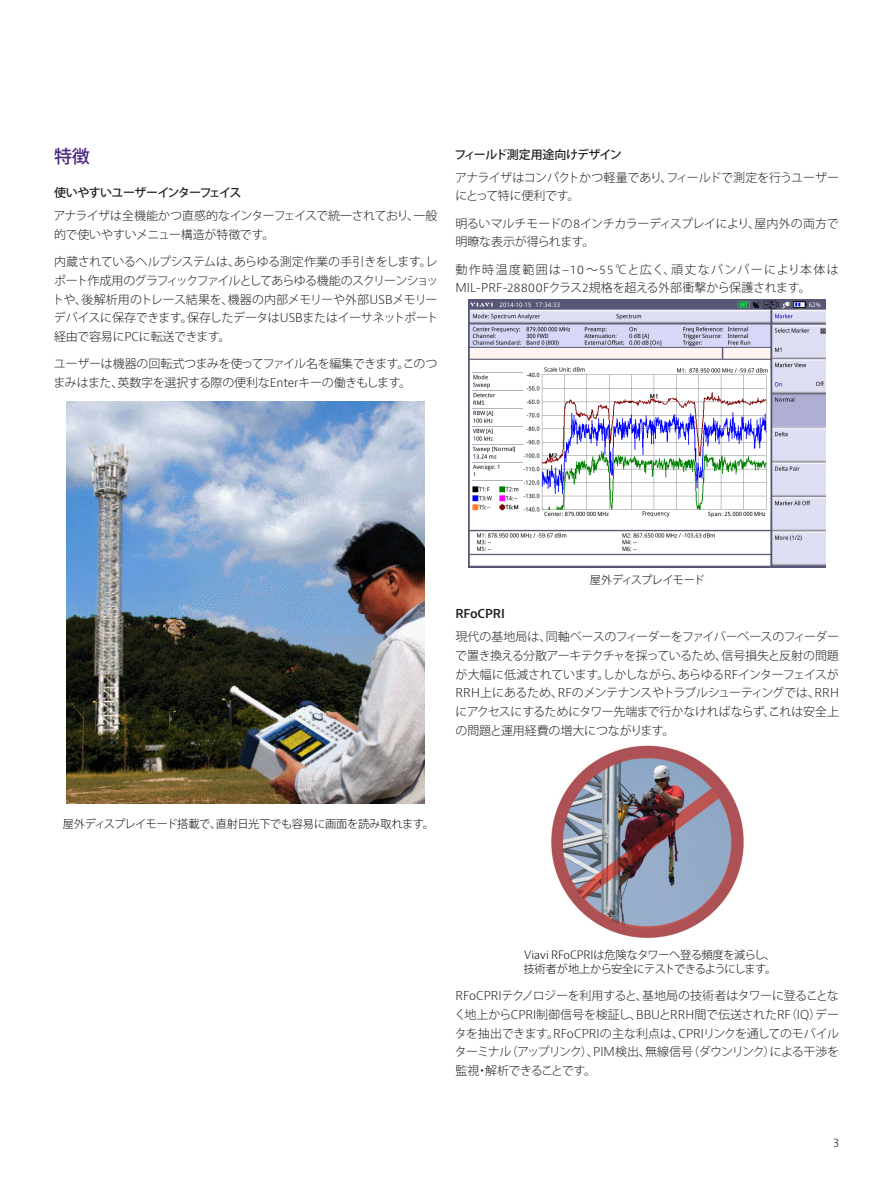
<style>
.page{position:relative;width:893px;height:1191px;background:#fff}
.page>*{position:absolute;margin:0;border:0;box-sizing:border-box;transform-origin:0 0}
.Header_12_16{font:500 18px "Koz Go Pro";color:#4a2785}
.Body_text_8_12_5{font:300 12px/18.8px "Koz Go Pro";letter-spacing:-.02em;color:#231f20}
.Body_text_8_12_5-2{font:300 12px/18.8px "Koz Go Pro";letter-spacing:.01em;color:#231f20}
.Subhead_1{font:500 12px "Koz Go Pro";letter-spacing:-.05em;color:#231f20}
.Subhead_1-2{font:600 12px "Bernino Sans";letter-spacing:-.01em;color:#231f20}
.Page_Number{font:300 12px "Bernino Sans";color:#231f20}
.t1{font:300 11.25px/13.5px "Koz Go Pro";letter-spacing:-.035em;color:#110a0c}
.t2{font:300 11.25px "Koz Go Pro";letter-spacing:-.075em;color:#110a0c}
.s1{font-family:"Bernino Sans"}
</style>
<div class="page">
<img style="left:67px;top:401px;width:358px;height:402px">
<img style="left:468px;top:300px;width:357px;height:267px">
<img style="left:551px;top:745px;width:193px;height:194px">
<p class="Header_12_16" style="left:54px;top:145px;width:37px">特徴</p>
<p class="Subhead_1" style="left:54px;top:185px;width:189px">使いやすいユーザーインターフェイス</p>
<p class="Body_text_8_12_5" style="left:54px;top:206px;width:385px">アナライザは全機能かつ直感的なインターフェイスで統一されており、一般的で使いやすいメニュー構造が特徴です。</p>
<p class="Body_text_8_12_5" style="left:52px;top:252px;width:388px;text-align:justify">内蔵されているヘルプシステムは、あらゆる測定作業の手引きをします。レポート作成用のグラフィックファイルとしてあらゆる機能のスクリーンショットや、後解析用のトレース結果を、機器の内部メモリーや外部<span class="s1">USB</span>メモリーデバイスに保存できます。保存したデータは<span class="s1">USB</span>またはイーサネットポート経由で容易に<span class="s1">PC</span>に転送できます。</p>
<p class="Body_text_8_12_5" style="left:54px;top:354px;width:385px">ユーザーは機器の回転式つまみを使ってファイル名を編集できます。このつまみはまた、英数字を選択する際の便利な<span class="s1">Enter</span>キーの働きもします。</p>
<p class="Subhead_1" style="left:455px;top:146px;width:169px">フィールド測定用途向けデザイン</p>
<p class="Body_text_8_12_5" style="left:455px;top:168px;width:386px">アナライザはコンパクトかつ軽量であり、フィールドで測定を行うユーザーにとって特に便利です。</p>
<p class="Body_text_8_12_5" style="left:455px;top:214px;width:385px">明るいマルチモードの<span class="s1">8</span>インチカラーディスプレイにより、屋内外の両方で明瞭な表示が得られます。</p>
<p class="Body_text_8_12_5-2" style="left:455px;top:260px;width:385px">動作時温度範囲は–<span class="s1">10</span>～<span class="s1">55</span>℃と広く、頑丈なバンパーにより本体は<br><span class="s1">MIL-PRF-28800F</span>クラス<span class="s1">2</span>規格を超える外部衝撃から保護されます。</p>
<p class="t2" style="left:590px;top:573px;width:116px">屋外ディスプレイモード</p>
<p class="Subhead_1-2" style="left:455px;top:606px;width:51px">RFoCPRI</p>
<p class="Body_text_8_12_5" style="left:455px;top:627px;width:385px;text-align:justify">現代の基地局は、同軸ベースのフィーダーをファイバーベースのフィーダーで置き換える分散アーキテクチャを採っているため、信号損失と反射の問題が大幅に低減されています。しかしながら、あらゆる<span class="s1">RF</span>インターフェイスが<span class="s1">RRH</span>上にあるため、<span class="s1">RF</span>のメンテナンスやトラブルシューティングでは、<span class="s1">RRH</span>にアクセスにするためにタワー先端まで行かなければならず、これは安全上の問題と運用経費の増大につながります。</p>
<p class="t1" style="left:63px;top:817px;width:373px">屋外ディスプレイモード搭載で、直射日光下でも容易に画面を読み取れます。</p>
<p class="t1" style="left:523px;top:948px;width:254px"><span class="s1">Viavi RFoCPRI</span>は危険なタワーへ登る頻度を減らし、技術者が地上から安全にテストできるようにします。</p>
<p class="Body_text_8_12_5" style="left:454px;top:986px;width:386px;text-align:justify"><span class="s1">RFoCPRI</span>テクノロジーを利用すると、基地局の技術者はタワーに登ることなく地上から<span class="s1">CPRI</span>制御信号を検証し、<span class="s1">BBU</span>と<span class="s1">RRH</span>間で伝送された<span class="s1">RF</span>（<span class="s1">IQ</span>）データを抽出できます。<span class="s1">RFoCPRI</span>の主な利点は、<span class="s1">CPRI</span>リンクを通してのモバイルターミナル（アップリンク）、<span class="s1">PIM</span>検出、無線信号（ダウンリンク）による干渉を監視・解析できることです。</p>
<p class="Page_Number" style="left:833px;top:1134px;width:8px">3</p>
</div>
